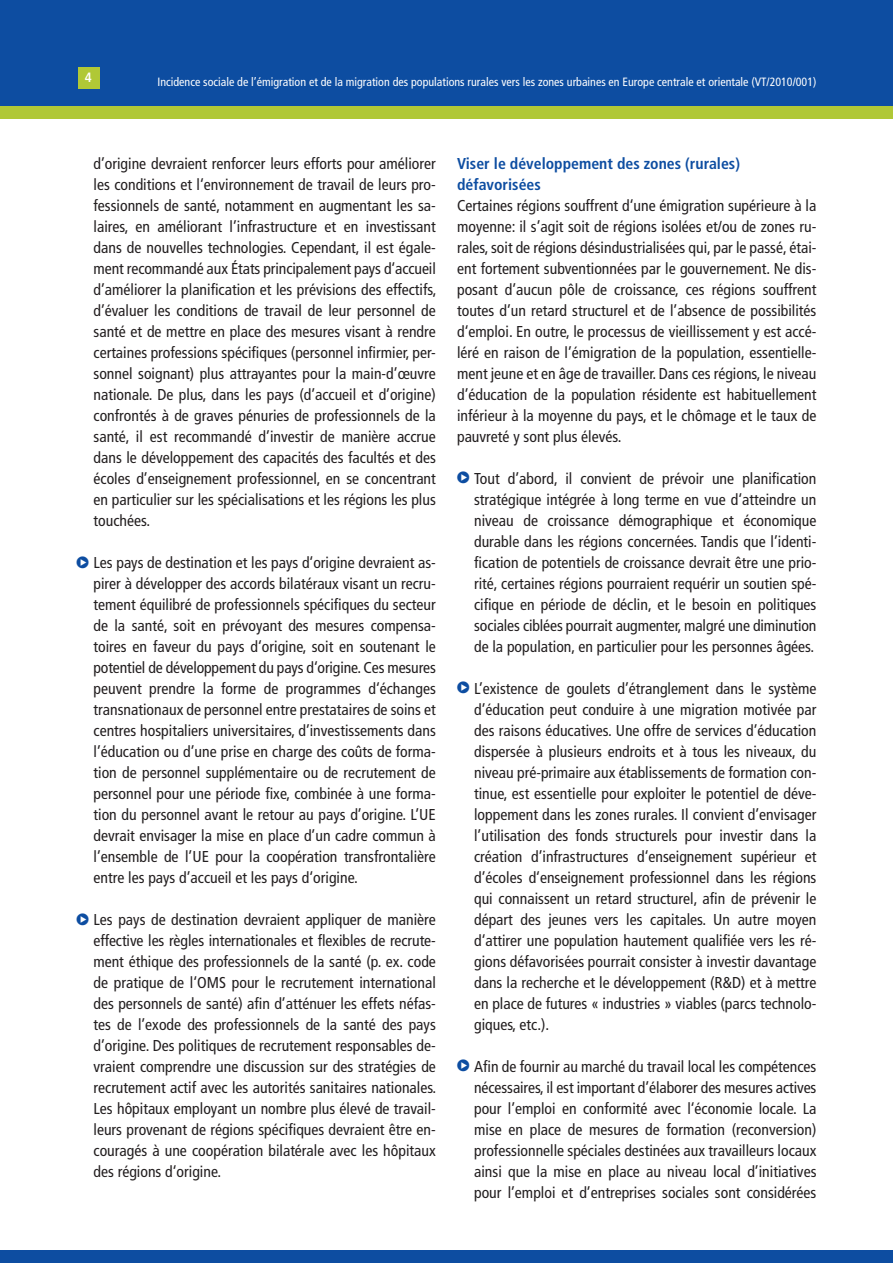
<style>
.page{position:relative;width:893px;height:1263px;background:#fff}
.page>*{position:absolute;margin:0;border:0;box-sizing:border-box;transform-origin:0 0}
.t1{font:condensed 15.75px/21px "Frutiger";color:#231f20;text-align:justify}
.t2{font:700 condensed 15.75px/21px "Frutiger";color:#0d4da1}
.t3{font:700 condensed 13.5px "Frutiger";color:#fff}
.t4{font:condensed 12px "Frutiger";color:#fff}
</style>
<div class="page">
<div style="left:0;top:0;width:893px;height:106px;background:#0d4da1"></div>
<div style="left:0;top:106px;width:893px;height:13px;background:#b0c836"></div>
<div style="left:0;top:1250px;width:893px;height:13px;background:#0d4da1"></div>
<div style="left:78px;top:67px;width:21px;height:22px;background:#b0c836"></div>
<p class="t3" style="left:85px;top:70px;width:9px">4</p>
<p class="t4" style="left:158px;top:74px;width:660px">Incidence sociale de l’émigration et de la migration des populations rurales vers les zones urbaines en Europe centrale et orientale (VT/2010/001)</p>
<p class="t1" style="left:94px;top:153px;width:344px">d’origine devraient renforcer leurs efforts pour améliorer les conditions et l‘environnement de travail de leurs pro&shy;fessionnels de santé, notamment en augmentant les sa&shy;laires, en améliorant l’infrastructure et en investissant dans de nouvelles technologies. Cependant, il est égale&shy;ment recommandé aux États principalement pays d‘accueil d’améliorer la planification et les prévisions des effectifs, d’évaluer les conditions de travail de leur personnel de santé et de mettre en place des mesures visant à rendre certaines professions spécifiques (personnel infirmier, per&shy;sonnel soignant) plus attrayantes pour la main-d’œuvre nationale. De plus, dans les pays (d’accueil et d’origine) confrontés à de graves pénuries de professionnels de la santé, il est recommandé d’investir de manière accrue dans le développement des capacités des facultés et des écoles d’enseignement professionnel, en se concentrant en particulier sur les spécialisations et les régions les plus touchées.</p>
<p class="t1" style="left:94px;top:552px;width:344px">Les pays de destination et les pays d‘origine devraient as&shy;pirer à développer des accords bilatéraux visant un recru&shy;tement équilibré de professionnels spécifiques du secteur de la santé, soit en prévoyant des mesures compensa&shy;toires en faveur du pays d‘origine, soit en soutenant le potentiel de développement du pays d‘origine. Ces mesures peuvent prendre la forme de programmes d‘échanges transnationaux de personnel entre prestataires de soins et centres hospitaliers universitaires, d’investissements dans l’éducation ou d’une prise en charge des coûts de forma&shy;tion de personnel supplémentaire ou de recrutement de personnel pour une période fixe, combinée à une forma&shy;tion du personnel avant le retour au pays d’origine. L’UE devrait envisager la mise en place d’un cadre commun à l’ensemble de l’UE pour la coopération transfrontalière entre les pays d’accueil et les pays d‘origine.</p>
<p class="t1" style="left:94px;top:909px;width:344px">Les pays de destination devraient appliquer de manière effective les règles internationales et flexibles de recrute&shy;ment éthique des professionnels de la santé (p. ex. code de pratique de l‘OMS pour le recrutement international des personnels de santé) afin d’atténuer les effets néfas&shy;tes de l’exode des professionnels de la santé des pays d’origine. Des politiques de recrutement responsables de&shy;vraient comprendre une discussion sur des stratégies de recrutement actif avec les autorités sanitaires nationales.<br>Les hôpitaux employant un nombre plus élevé de travail&shy;leurs provenant de régions spécifiques devraient être en&shy;couragés à une coopération bilatérale avec les hôpitaux des régions d‘origine.</p>
<p class="t2" style="left:457px;top:153px;width:284px">Viser le développement des zones (rurales) défavorisées</p>
<p class="t1" style="left:457px;top:195px;width:361px">Certaines régions souffrent d‘une émigration supérieure à la moyenne: il s’agit soit de régions isolées et/ou de zones ru&shy;rales, soit de régions désindustrialisées qui, par le passé, étai&shy;ent fortement subventionnées par le gouvernement. Ne dis&shy;posant d’aucun pôle de croissance, ces régions souffrent toutes d’un retard structurel et de l’absence de possibilités d‘emploi. En outre, le processus de vieillissement y est accé&shy;léré en raison de l’émigration de la population, essentielle&shy;ment jeune et en âge de travailler. Dans ces régions, le niveau d’éducation de la population résidente est habituellement inférieur à la moyenne du pays, et le chômage et le taux de pauvreté y sont plus élevés.</p>
<p class="t1" style="left:474px;top:468px;width:344px">Tout d’abord, il convient de prévoir une planification stratégique intégrée à long terme en vue d‘atteindre un niveau de croissance démographique et économique durable dans les régions concernées. Tandis que l’identi&shy;fication de potentiels de croissance devrait être une prio&shy;rité, certaines régions pourraient requérir un soutien spé&shy;cifique en période de déclin, et le besoin en politiques sociales ciblées pourrait augmenter, malgré une diminution de la population, en particulier pour les personnes âgées.</p>
<p class="t1" style="left:474px;top:678px;width:344px">L’existence de goulets d’étranglement dans le système d’éducation peut conduire à une migration motivée par des raisons éducatives. Une offre de services d’éducation dispersée à plusieurs endroits et à tous les niveaux, du niveau pré-primaire aux établissements de formation con&shy;tinue, est essentielle pour exploiter le potentiel de déve&shy;loppement dans les zones rurales. Il convient d’envisager l’utilisation des fonds structurels pour investir dans la création d’infrastructures d‘enseignement supérieur et d’écoles d‘enseignement professionnel dans les régions qui connaissent un retard structurel, afin de prévenir le départ des jeunes vers les capitales. Un autre moyen d‘attirer une population hautement qualifiée vers les ré&shy;gions défavorisées pourrait consister à investir davantage dans la recherche et le développement (R&amp;D) et à mettre en place de futures « industries » viables (parcs technolo&shy;giques, etc.).</p>
<p class="t1" style="left:474px;top:1056px;width:344px">Afin de fournir au marché du travail local les compétences nécessaires, il est important d’élaborer des mesures actives pour l’emploi en conformité avec l‘économie locale. La mise en place de mesures de formation (reconversion) professionnelle spéciales destinées aux travailleurs locaux ainsi que la mise en place au niveau local d’initiatives pour l’emploi et d’entreprises sociales sont considérées</p>
</div>
